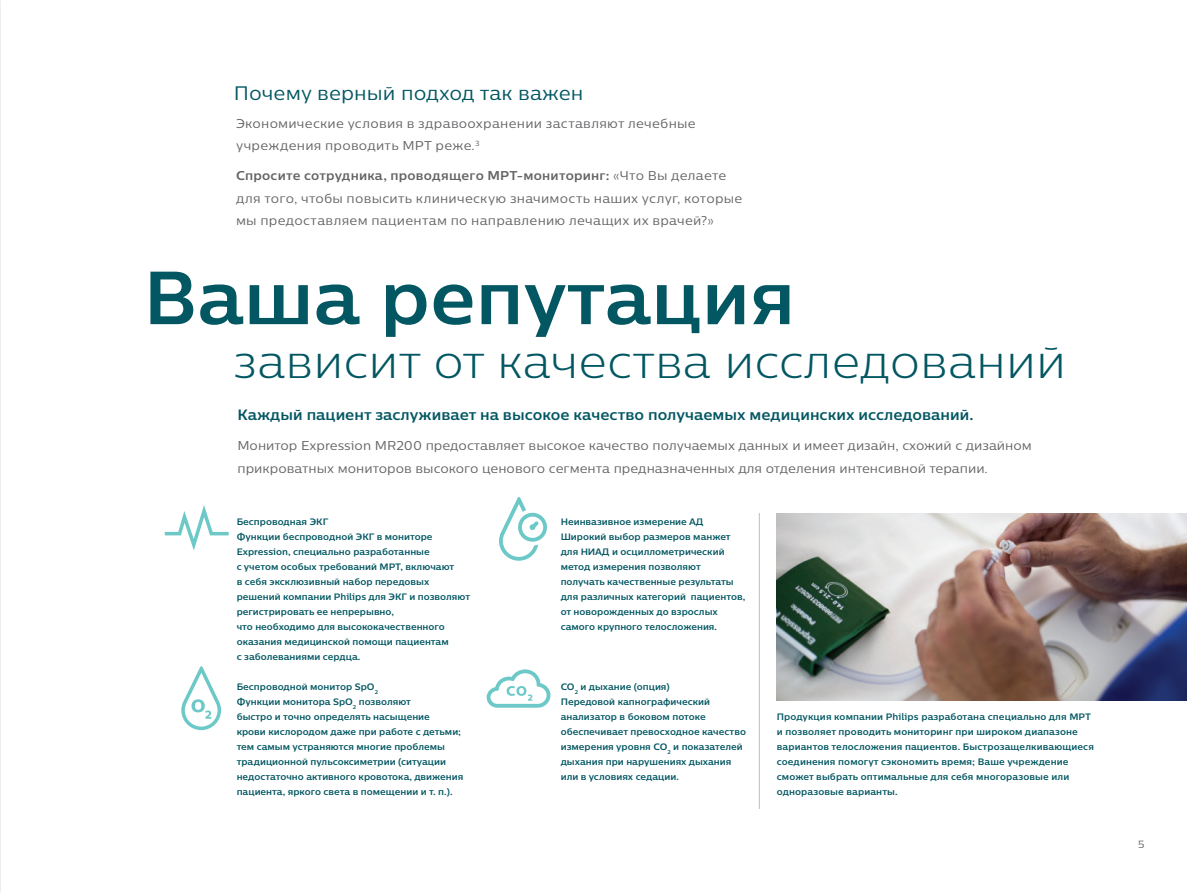
<style>
.page{position:relative;width:1187px;height:893px;background:#fff}
.page>*{position:absolute;margin:0;border:0;box-sizing:border-box;transform-origin:0 0}
.t1{font:700 75px "Centrale Sans Pro";color:#035762}
.t2{font:300 46.5px "Centrale Sans Pro";color:#035762}
.t3{font:19.5px "Centrale Sans Pro";color:#035762}
.t4{font:700 15px "Centrale Sans Pro";color:#035762}
.t5{font:12.75px/22.5px "Centrale Sans Pro";letter-spacing:.005em;color:#636366}
.t6{font:10.5px "Centrale Sans Pro";color:#636366}
.t7{font:700 9.3px/15px "Centrale Sans Pro";color:#035762}
.s1{font-weight:700}
</style>
<div class="page">
<img style="left:0;top:0;width:1px;height:893px">
<svg style="left:165px;top:505px;width:64px;height:45px"></svg>
<svg style="left:486px;top:669px;width:64px;height:39px"></svg>
<svg style="left:499px;top:497px;width:48px;height:64px"></svg>
<svg style="left:181px;top:666px;width:40px;height:64px"></svg>
<div style="left:195px;top:702px;width:6px;height:8px;background:#fff;border-radius:50%"></div>
<hr style="left:759px;top:513px;width:1px;height:296px;background:#bcbdc0">
<img style="left:776px;top:513px;width:410px;height:188px">
<h3 class="t3" style="left:234px;top:81px;width:351px">Почему верный подход так важен</h3>
<h3 class="t5" style="left:236px;top:112px;width:461px">Экономические условия в здравоохранении заставляют лечебные учреждения проводить МРТ реже.<sup>3</sup></h3>
<h3 class="t5" style="left:236px;top:164px;width:508px"><span class="s1">Спросите сотрудника, проводящего МРТ-мониторинг:</span> «Что Вы делаете для того, чтобы повысить клиническую значимость наших услуг, которые мы предоставляем пациентам по направлению лечащих их врачей?»</h3>
<h1 class="t1" style="left:143px;top:249px;width:653px">Ваша репутация</h1>
<h2 class="t2" style="left:233px;top:333px;width:834px">зависит от качества исследований</h2>
<h3 class="t4" style="left:237px;top:405px;width:737px">Каждый пациент заслуживает на высокое качество получаемых медицинских исследований.</h3>
<h3 class="t5" style="left:237px;top:434px;width:795px">Монитор Expression MR200 предоставляет высокое качество получаемых данных и имеет дизайн, схожий с дизайном прикроватных мониторов высокого ценового сегмента предназначенных для отделения интенсивной терапии.</h3>
<p class="t7" style="left:237px;top:514px;width:235px">Беспроводная ЭКГ<br>Функции беспроводной ЭКГ в мониторе Expression, специально разработанные<br>с учетом особых требований МРТ, включают<br>в себя эксклюзивный набор передовых решений компании Philips для ЭКГ и позволяют регистрировать ее непрерывно,<br>что необходимо для высококачественного оказания медицинской помощи пациентам<br>с заболеваниями сердца.</p>
<p class="t7" style="left:237px;top:679px;width:228px">Беспроводной монитор SpO<sub>2<br></sub>Функции монитора SpO<sub>2</sub> позволяют<br>быстро и точно определять насыщение<br>крови кислородом даже при работе с детьми; тем самым устраняются многие проблемы традиционной пульсоксиметрии (ситуации недостаточно активного кровотока, движения пациента, яркого света в помещении и т. п.).</p>
<p class="t7" style="left:560px;top:514px;width:186px">Неинвазивное измерение АД<br>Широкий выбор размеров манжет для НИАД и осциллометрический метод измерения позволяют получать качественные результаты для различных категорий пациентов, от новорожденных до взрослых самого крупного телосложения.</p>
<p class="t7" style="left:560px;top:679px;width:187px">CO<sub>2</sub> и дыхание (опция)<br>Передовой капнографический анализатор в боковом потоке обеспечивает превосходное качество измерения уровня CO<sub>2</sub> и показателей дыхания при нарушениях дыхания или в условиях седации.</p>
<p class="t7" style="left:776px;top:709px;width:319px">Продукция компании Philips разработана специально для МРТ и позволяет проводить мониторинг при широком диапазоне вариантов телосложения пациентов. Быстрозащелкивающиеся соединения помогут сэкономить время; Ваше учреждение сможет выбрать оптимальные для себя многоразовые или одноразовые варианты.</p>
<p class="t6" style="left:1137px;top:838px;width:8px">5</p>
</div>
